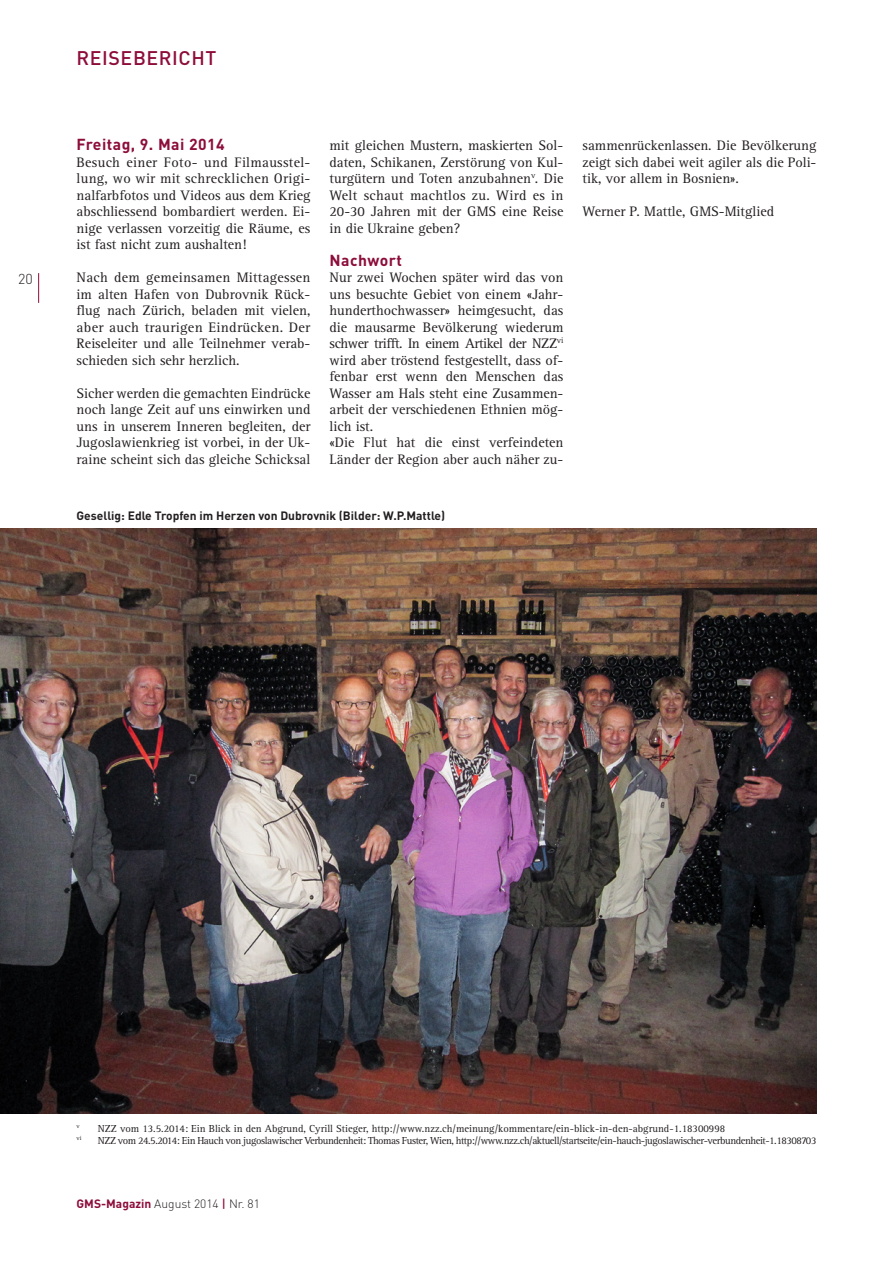
<style>
.page{position:relative;width:893px;height:1263px;background:#fff}
.page>*{position:absolute;margin:0;border:0;box-sizing:border-box;transform-origin:0 0}
.t1{font:500 19.5px "DIN";letter-spacing:.03em;color:#8d0d3a}
.t2{font:700 15.75px "DIN";letter-spacing:.03em;color:#8d0d3a}
.t3{font:14.25px/16.5px "Rotis Serif";color:#231f20;text-align:justify}
.t4{font:300 14.25px "DIN";color:#231f20}
.t5{font:700 12px "DIN";color:#231f20}
.t6{font:300 12px "DIN";color:#231f20}
.t7{font:10.5px "Rotis Serif";letter-spacing:-.04em;color:#231f20}
.t8{font:10.5px "Rotis Serif";color:#231f20}
.t9{font:6.15px "Rotis Serif";color:#231f20}
.s1{font-weight:700;color:#8d0d3a}
.s2{font-weight:500;color:#8d0d3a}
</style>
<div class="page">
<hr style="left:38px;top:273px;width:1px;height:30px;background:#8d0d3a">
<img style="left:0;top:528px;width:816px;height:585px">
<p class="t4" style="left:18px;top:270px;width:16px">20</p>
<h1 class="t1" style="left:77px;top:45px;width:141px">REISEBERICHT</h1>
<p class="t2" style="left:77px;top:134px;width:150px">Freitag, 9. Mai 2014</p>
<p class="t3" style="left:77px;top:154px;width:235px">Besuch einer Foto- und Filmausstel&shy;lung, wo wir mit schrecklichen Origi&shy;nalfarbfotos und Videos aus dem Krieg abschliessend bombardiert werden. Ei&shy;nige verlassen vorzeitig die Räume, es ist fast nicht zum aushalten!</p>
<p class="t3" style="left:77px;top:269px;width:235px">Nach dem gemeinsamen Mittagessen im alten Hafen von Dubrovnik Rück&shy;flug nach Zürich, beladen mit vielen, aber auch traurigen Eindrücken. Der Reiseleiter und alle Teilnehmer verab&shy;schieden sich sehr herzlich.</p>
<p class="t3" style="left:77px;top:385px;width:235px">Sicher werden die gemachten Eindrücke noch lange Zeit auf uns einwirken und uns in unserem Inneren begleiten, der Jugoslawienkrieg ist vorbei, in der Uk&shy;raine scheint sich das gleiche Schicksal</p>
<p class="t3" style="left:330px;top:137px;width:235px">mit gleichen Mustern, maskierten Sol&shy;daten, Schikanen, Zerstörung von Kul&shy;turgütern und Toten anzubahnen<sup>v</sup>. Die Welt schaut machtlos zu. Wird es in 20-30 Jahren mit der GMS eine Reise in die Ukraine geben?</p>
<p class="t2" style="left:330px;top:250px;width:74px">Nachwort</p>
<p class="t3" style="left:330px;top:269px;width:235px;text-align:left">Nur zwei Wochen später wird das von uns besuchte Gebiet von einem «Jahr&shy;hunderthochwasser» heimgesucht, das die mausarme Bevölkerung wiederum schwer trifft. In einem Artikel der NZZ<sup>vi </sup>wird aber tröstend festgestellt, dass of&shy;fenbar erst wenn den Menschen das Wasser am Hals steht eine Zusammen&shy;arbeit der verschiedenen Ethnien mög&shy;lich ist.<br>«Die Flut hat die einst verfeindeten Länder der Region aber auch näher zu-</p>
<p class="t5" style="left:77px;top:507px;width:370px">Gesellig: Edle Tropfen im Herzen von Dubrovnik (Bilder: W.P.Mattle)</p>
<p class="t3" style="left:583px;top:137px;width:235px">sammenrückenlassen. Die Bevölkerung zeigt sich dabei weit agiler als die Poli&shy;tik, vor allem in Bosnien».</p>
<p class="t3" style="left:583px;top:203px;width:193px">Werner P. Mattle, GMS-Mitglied</p>
<p class="t9" style="left:77px;top:1122px;width:5px">v</p>
<p class="t8" style="left:98px;top:1122px;width:629px">NZZ vom 13.5.2014: Ein Blick in den Abgrund, Cyrill Stieger, http://www.nzz.ch/meinung/kommentare/ein-blick-in-den-abgrund-1.18300998</p>
<p class="t9" style="left:77px;top:1134px;width:6px">vi</p>
<p class="t7" style="left:98px;top:1134px;width:720px">NZZ vom 24.5.2014: Ein Hauch von jugoslawischer Verbundenheit: Thomas Fuster, Wien, http://www.nzz.ch/aktuell/startseite/ein-hauch-jugoslawischer-verbundenheit-1.18308703</p>
<p class="t6" style="left:77px;top:1196px;width:185px"><span class="s1">GMS-Magazin</span> August 2014 <span class="s2">|</span> Nr. 81</p>
</div>
